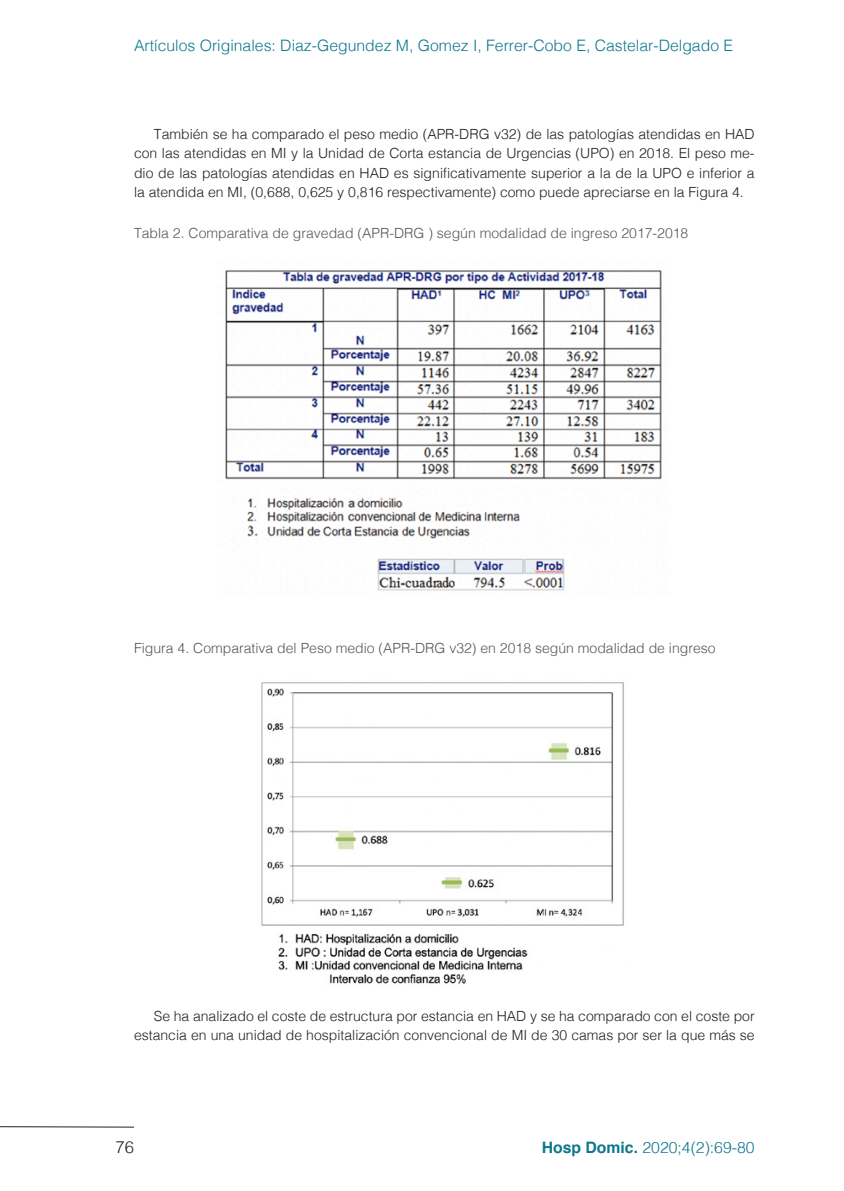
<style>
.page{position:relative;width:844px;height:1191px;background:#fff}
.page>*{position:absolute;margin:0;border:0;box-sizing:border-box;transform-origin:0 0}
.t1{font:300 16.62px "Helvetica";color:#231f20}
.t2{font:300 15.75px "Helvetica";color:#0d788c}
.t3{font:300 14px/19.2px "Helvetica";color:#231f20;text-align:justify}
.leyenda{font:300 14px "Helvetica";color:#57585a}
.s1{font-weight:700}
</style>
<div class="page">
<hr style="left:0;top:1126px;width:134px;height:1px;background:#231f20">
<img style="left:225px;top:270px;width:437px;height:321px">
<img style="left:261px;top:682px;width:363px;height:302px">
<p class="t2" style="left:134px;top:32px;width:600px">Artículos Originales: Diaz-Gegundez M, Gomez I, Ferrer-Cobo E, Castelar-Delgado E</p>
<p class="t3" style="left:134px;top:123px;width:622px;text-indent:20px">También se ha comparado el peso medio (APR-DRG v32) de las patologías atendidas en HAD con las atendidas en MI y la Unidad de Corta estancia de Urgencias (UPO) en 2018. El peso me&shy;dio de las patologías atendidas en HAD es significativamente superior a la de la UPO e inferior a la atendida en MI, (0,688, 0,625 y 0,816 respectivamente) como puede apreciarse en la Figura 4.</p>
<p class="leyenda" style="left:134px;top:221px;width:555px">Tabla 2. Comparativa de gravedad (APR-DRG ) según modalidad de ingreso 2017-2018</p>
<p class="leyenda" style="left:134px;top:636px;width:583px">Figura 4. Comparativa del Peso medio (APR-DRG v32) en 2018 según modalidad de ingreso</p>
<p class="t3" style="left:134px;top:1005px;width:622px;text-align:right">Se ha analizado el coste de estructura por estancia en HAD y se ha comparado con el coste por estancia en una unidad de hospitalización convencional de MI de 30 camas por ser la que más se</p>
<p class="t1" style="left:115px;top:1133px;width:20px">76</p>
<p class="t2" style="left:541px;top:1134px;width:214px"><span class="s1">Hosp Domic.</span> 2020;4(2):69-80</p>
</div>
